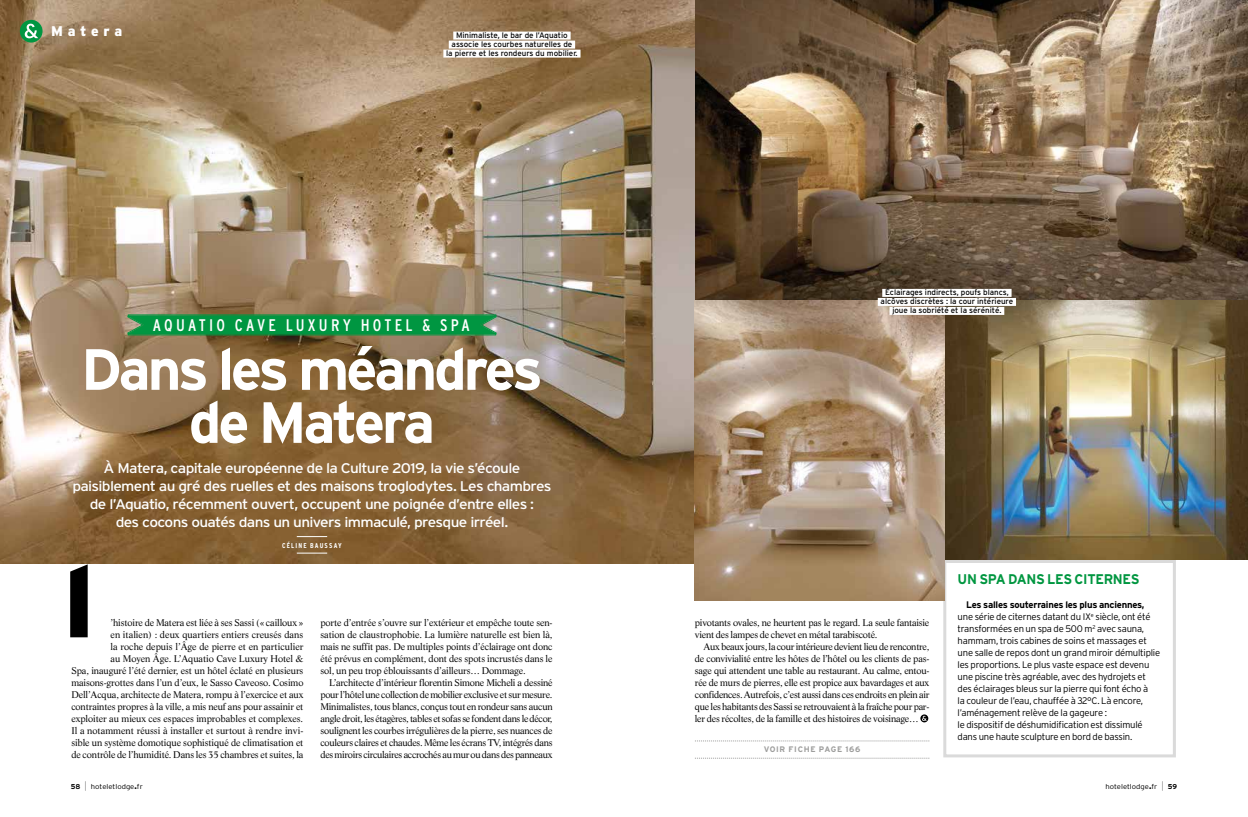
<style>
.page{position:relative;width:1248px;height:817px;background:#fff}
.page>*{position:absolute;margin:0;border:0;box-sizing:border-box;transform-origin:0 0}
.t1{font:900 100px "Interstate";color:#000}
.t2{font:700 58px/53px "Interstate";letter-spacing:-.06em;color:#fff;text-align:center}
.t3{font:condensed 16.8px "Interstate";letter-spacing:.19em;color:#fff}
.t4{font:14px/18px "Interstate";letter-spacing:-.045em;color:#fff;text-align:center;scale:1.1 1}
.t5{font:700 14px "Interstate";letter-spacing:-.025em;color:#009640;scale:.95 1}
.t6{font:900 14px "Interstate";letter-spacing:.335em;color:#fff}
.t7{font:9.5px/12px "Life LT Std";letter-spacing:-.015em;color:#000;text-align:justify}
.t8{font:300 9.5px/12px "Interstate";letter-spacing:-.025em;color:#000}
.t9{font:8px/9px "Interstate";letter-spacing:-.005em;color:#000;text-align:center}
.t10{font:700 8px "Interstate";letter-spacing:.085em;color:#9d9d9c}
.t11{font:300 7px "Interstate";color:#000;scale:1.1 1}
.t12{font:700 condensed 7px "Interstate";letter-spacing:.165em;color:#fff}
.s1{font-weight:700}
.s2{font-weight:100;font-size:9.7px}
</style>
<div class="page">
<img style="left:694px;top:0;width:553px;height:300px">
<img style="left:0;top:0;width:694px;height:563px">
<svg style="left:20px;top:20px;width:23px;height:23px"></svg>
<svg style="left:25px;top:24px;width:13px;height:14px"></svg>
<svg style="left:127px;top:314px;width:370px;height:21px;background:#0c9544"></svg>
<div style="left:453px;top:32px;width:117px;height:8px;background:#fff"></div>
<div style="left:449px;top:41px;width:126px;height:8px;background:#fff"></div>
<div style="left:443px;top:50px;width:137px;height:8px;background:#fff"></div>
<svg style="left:695px;top:740px;width:234px;height:1px"></svg>
<svg style="left:695px;top:757px;width:234px;height:1px"></svg>
<svg style="left:920px;top:714px;width:8px;height:8px"></svg>
<svg style="left:922px;top:715px;width:4px;height:5px"></svg>
<div style="left:943px;top:560px;width:232px;height:197px;border:3px solid #dadada"></div>
<img style="left:944px;top:300px;width:303px;height:260px">
<img style="left:694px;top:300px;width:250px;height:300px">
<div style="left:882px;top:289px;width:129px;height:8px;background:#fff"></div>
<div style="left:877px;top:298px;width:138px;height:8px;background:#fff"></div>
<div style="left:889px;top:307px;width:115px;height:8px;background:#fff"></div>
<hr style="left:297px;top:552px;width:30px;height:1px;background:#fff">
<hr style="left:297px;top:536px;width:30px;height:1px;background:#fff">
<h3 class="t6" style="left:51px;top:23px;width:73px">Matera</h3>
<p class="t9" style="left:446px;top:31px;width:133px">Minimaliste, le bar de l’Aquatio associe les courbes naturelles de<br>la pierre et les rondeurs du mobilier.</p>
<h3 class="t3" style="left:153px;top:314px;width:318px">AQUATIO CAVE LUXURY HOTEL &amp; SPA</h3>
<h2 class="t2" style="left:81px;top:342px;width:463px">Dans les méandres de Matera</h2>
<p class="t4" style="left:72px;top:458px;width:437px">À Matera, capitale européenne de la Culture 2019, la vie s’écoule paisiblement au gré des ruelles et des maisons troglodytes. Les chambres de l’Aquatio, récemment ouvert, occupent une poignée d’entre elles :<br>des cocons ouatés dans un univers immaculé, presque irréel.</p>
<p class="t12" style="left:282px;top:541px;width:61px">CÉLINE BAUSSAY</p>
<h1 class="t1" style="left:64px;top:544px;width:31px">l</h1>
<p class="t7" style="left:71px;top:616px;width:233px;text-align:right">’histoire de Matera est liée à ses Sassi (« cailloux »<br>en italien) : deux quartiers entiers creusés dans<br>la roche depuis l’Âge de pierre et en particulier<br>au Moyen Âge. L’Aquatio Cave Luxury Hotel &amp;<br>Spa, inauguré l’été dernier, est un hôtel éclaté en plusieurs maisons-grottes dans l’un d’eux, le Sasso Caveoso. Cosimo Dell’Acqua, architecte de Matera, rompu à l’exercice et aux contraintes propres à la ville, a mis neuf ans pour assainir et exploiter au mieux ces espaces improbables et complexes.<br>Il a notamment réussi à installer et surtout à rendre invi&shy;sible un système domotique sophistiqué de climatisation et de contrôle de l’humidité. Dans les 35 chambres et suites, la</p>
<p class="t7" style="left:320px;top:616px;width:233px">porte d’entrée s’ouvre sur l’extérieur et empêche toute sen&shy;sation de claustrophobie. La lumière naturelle est bien là, mais ne suffit pas. De multiples points d’éclairage ont donc été prévus en complément, dont des spots incrustés dans le sol, un peu trop éblouissants d’ailleurs… Dommage.</p>
<p class="t7" style="left:320px;top:676px;width:234px;text-indent:9px">L’architecte d’intérieur florentin Simone Micheli a dessiné pour l’hôtel une collection de mobilier exclusive et sur mesure.<br>Minimalistes, tous blancs, conçus tout en rondeur sans aucun angle droit, les étagères, tables et sofas se fondent dans le décor, soulignent les courbes irrégulières de la pierre, ses nuances de couleurs claires et chaudes. Même les écrans TV, intégrés dans des miroirs circulaires accrochés au mur ou dans des panneaux</p>
<p class="t9" style="left:880px;top:288px;width:134px">Éclairages indirects, poufs blancs, alcôves discrètes : la cour intérieure joue la sobriété et la sérénité.</p>
<p class="t7" style="left:694px;top:616px;width:236px">pivotants ovales, ne heurtent pas le regard. La seule fantaisie vient des lampes de chevet en métal tarabiscoté.</p>
<p class="t7" style="left:694px;top:640px;width:236px;text-indent:9px">Aux beaux jours, la cour intérieure devient lieu de rencontre, de convivialité entre les hôtes de l’hôtel ou les clients de pas&shy;sage qui attendent une table au restaurant. Au calme, entou&shy;rée de murs de pierres, elle est propice aux bavardages et aux confidences. Autrefois, c’est aussi dans ces endroits en plein air que les habitants des Sassi se retrouvaient à la fraîche pour par&shy;ler des récoltes, de la famille et des histoires de voisinage…</p>
<p class="t10" style="left:763px;top:744px;width:98px">VOIR FICHE PAGE 166</p>
<h3 class="t5" style="left:957px;top:570px;width:193px">UN SPA DANS LES CITERNES</h3>
<p class="t8" style="left:957px;top:598px;width:204px;text-indent:9px"><span class="s1">Les salles souterraines les plus anciennes, </span>une série de citernes datant du IX<sup>e</sup> siècle, ont été transformées en un spa de 500 m<sup>2</sup> avec sauna, hammam, trois cabines de soins et massages et une salle de repos dont un grand miroir démultiplie les proportions. Le plus vaste espace est devenu une piscine très agréable, avec des hydrojets et des éclairages bleus sur la pierre qui font écho à<br>la couleur de l’eau, chauffée à 32°C. Là encore, l’aménagement relève de la gageure :<br>le dispositif de déshumidification est dissimulé dans une haute sculpture en bord de bassin.</p>
<p class="t11" style="left:71px;top:781px;width:67px"><span class="s1">58</span> <span class="s2">|</span> hoteletlodge<sub>•</sub>fr</p>
<p class="t11" style="left:1105px;top:781px;width:67px">hoteletlodge<sub>•</sub>fr <span class="s2">|</span> <span class="s1">59</span></p>
</div>
